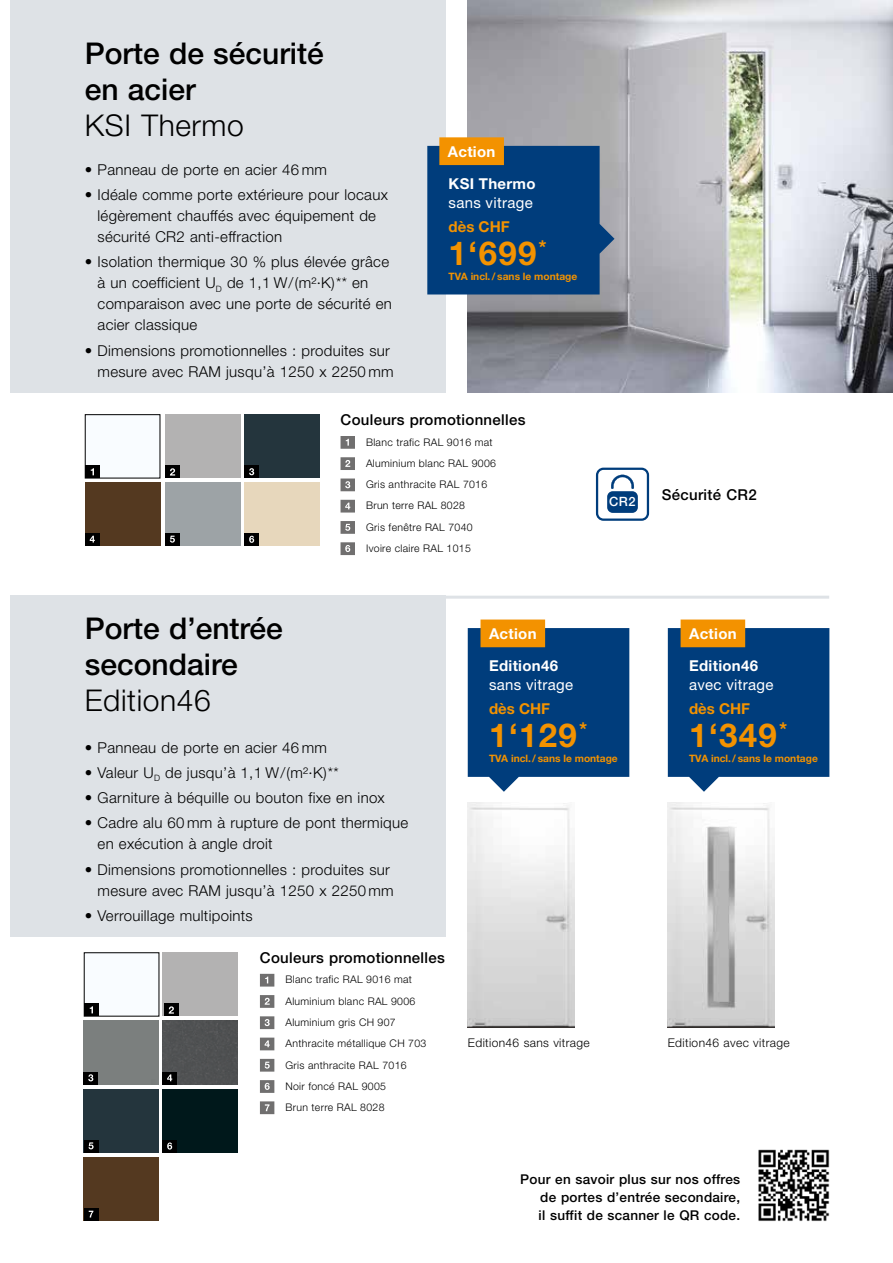
<style>
.page{position:relative;width:893px;height:1263px;background:#fff}
.page>*{position:absolute;margin:0;border:0;box-sizing:border-box;transform-origin:0 0}
.t1{font:700 33px "Hoermann Helvetica Neue";letter-spacing:.04em;color:#f39200}
.t2{font:500 30px/36px "Hoermann Helvetica Neue";color:#000}
.t3{font:300 30px "Hoermann Helvetica Neue";letter-spacing:.02em;color:#000}
.t4{font:300 15px/21px "Hoermann Helvetica Neue";letter-spacing:.02em;color:#000}
.t5{font:500 15px "Hoermann Helvetica Neue";letter-spacing:.02em;color:#000}
.t6{font:700 15px/32px "Hoermann Helvetica Neue";letter-spacing:.02em;color:#fff}
.t7{font:15px "Hoermann Helvetica Neue Rm";letter-spacing:.02em;color:#fff}
.t8{font:700 15px "Hoermann Helvetica Neue";color:#f39200}
.t9{font:500 13.5px/18px "Hoermann Helvetica Neue";letter-spacing:.02em;color:#000;text-align:justify}
.t10{font:500 12.75px "Hoermann Helvetica Neue";color:#fff}
.t11{font:300 12px "Hoermann Helvetica Neue";letter-spacing:.03em;color:#000}
.t12{font:300 10.5px/21.3px "Hoermann Helvetica Neue";letter-spacing:.03em;color:#000}
.t13{font:700 10.2px "Hoermann Helvetica Neue";color:#f39200}
</style>
<div class="page">
<div style="left:10px;top:596px;width:436px;height:341px;background:#dee2e6"></div>
<div style="left:10px;top:0;width:436px;height:393px;background:#dee2e6"></div>
<img style="left:468px;top:0;width:425px;height:393px">
<div style="left:596px;top:468px;width:53px;height:53px;border:2px solid #003d7c;border-radius:6px"></div>
<div style="left:607px;top:491px;width:31px;height:22px;background:#003d7c;border-radius:6px"></div>
<svg style="left:611px;top:475px;width:23px;height:14px"></svg>
<img style="left:468px;top:802px;width:106px;height:226px">
<img style="left:668px;top:802px;width:106px;height:226px">
<div style="left:84px;top:953px;width:75px;height:63px;background:#f9fcff"></div>
<div style="left:84px;top:1003px;width:15px;height:13px;background:#000"></div>
<svg style="left:90px;top:1006px;width:3px;height:7px"></svg>
<div style="left:162px;top:952px;width:76px;height:64px;background:#b3b2b2"></div>
<div style="left:164px;top:1003px;width:14px;height:13px;background:#000"></div>
<svg style="left:169px;top:1006px;width:5px;height:8px"></svg>
<div style="left:84px;top:1071px;width:14px;height:13px;background:#000"></div>
<svg style="left:88px;top:1074px;width:5px;height:7px"></svg>
<div style="left:162px;top:1020px;width:76px;height:64px;background:#505153"></div>
<div style="left:162px;top:1071px;width:15px;height:13px;background:#000"></div>
<svg style="left:167px;top:1074px;width:5px;height:7px"></svg>
<div style="left:84px;top:1089px;width:75px;height:63px;background:#24353d"></div>
<div style="left:84px;top:1139px;width:14px;height:13px;background:#000"></div>
<svg style="left:89px;top:1142px;width:5px;height:7px"></svg>
<div style="left:162px;top:1089px;width:76px;height:63px;background:#00181b"></div>
<div style="left:162px;top:1140px;width:15px;height:12px;background:#000"></div>
<svg style="left:167px;top:1142px;width:5px;height:7px"></svg>
<div style="left:84px;top:1157px;width:75px;height:63px;background:#543920"></div>
<div style="left:84px;top:1208px;width:14px;height:12px;background:#000"></div>
<svg style="left:89px;top:1211px;width:4px;height:6px"></svg>
<svg style="left:260px;top:974px;width:14px;height:12px"></svg>
<svg style="left:260px;top:995px;width:14px;height:13px"></svg>
<svg style="left:260px;top:1016px;width:14px;height:13px"></svg>
<svg style="left:260px;top:1037px;width:14px;height:13px"></svg>
<svg style="left:260px;top:1059px;width:14px;height:12px"></svg>
<svg style="left:260px;top:1080px;width:14px;height:13px"></svg>
<svg style="left:260px;top:1101px;width:14px;height:13px"></svg>
<img style="left:758px;top:1149px;width:72px;height:72px">
<hr style="left:44px;top:596px;width:785px;height:3px;background:#dee2e6">
<svg style="left:341px;top:436px;width:14px;height:13px"></svg>
<svg style="left:341px;top:457px;width:14px;height:13px"></svg>
<svg style="left:341px;top:478px;width:14px;height:13px"></svg>
<svg style="left:341px;top:500px;width:14px;height:12px"></svg>
<svg style="left:341px;top:521px;width:14px;height:13px"></svg>
<svg style="left:341px;top:542px;width:14px;height:13px"></svg>
<div style="left:85px;top:415px;width:75px;height:63px;background:#f9fcff"></div>
<div style="left:85px;top:414px;width:75px;height:64px;border:1px solid #000"></div>
<div style="left:85px;top:465px;width:15px;height:13px;background:#000"></div>
<svg style="left:91px;top:468px;width:3px;height:7px"></svg>
<div style="left:165px;top:414px;width:75px;height:64px;background:#b3b2b2"></div>
<div style="left:165px;top:465px;width:15px;height:13px;background:#000"></div>
<svg style="left:170px;top:468px;width:5px;height:7px"></svg>
<div style="left:244px;top:414px;width:76px;height:64px;background:#24353d"></div>
<div style="left:244px;top:465px;width:15px;height:13px;background:#000"></div>
<svg style="left:249px;top:468px;width:5px;height:7px"></svg>
<div style="left:85px;top:482px;width:75px;height:64px;background:#543920"></div>
<div style="left:85px;top:533px;width:14px;height:13px;background:#000"></div>
<svg style="left:90px;top:536px;width:5px;height:6px"></svg>
<div style="left:165px;top:482px;width:75px;height:64px;background:#9da3a6"></div>
<div style="left:165px;top:533px;width:15px;height:13px;background:#000"></div>
<svg style="left:170px;top:536px;width:5px;height:7px"></svg>
<div style="left:244px;top:482px;width:76px;height:64px;background:#e7d7bc"></div>
<div style="left:244px;top:533px;width:15px;height:13px;background:#000"></div>
<svg style="left:249px;top:536px;width:5px;height:7px"></svg>
<svg style="left:668px;top:619px;width:161px;height:173px;background:#2c5882"></svg>
<svg style="left:468px;top:619px;width:161px;height:173px;background:#2c5882"></svg>
<svg style="left:427px;top:137px;width:187px;height:157px;background:#204d79"></svg>
<h2 class="t2" style="left:85px;top:33px;width:241px">Porte de sécurité en acier</h2>
<h2 class="t3" style="left:85px;top:104px;width:161px">KSI Thermo</h2>
<p class="t4" style="left:85px;top:158px;width:244px">• Panneau de porte en acier 46 mm</p>
<p class="t4" style="left:98px;top:183px;width:292px;text-indent:-13px">• Idéale comme porte extérieure pour locaux légèrement chauffés avec équipement de sécurité CR2 anti-effraction</p>
<p class="t4" style="left:98px;top:251px;width:296px;text-indent:-13px">• Isolation thermique 30 % plus élevée grâce à un coefficient U<sub>D</sub> de 1,1 W/(m²·K)** en comparaison avec une porte de sécurité en acier classique</p>
<p class="t4" style="left:85px;top:339px;width:310px;text-align:right">• Dimensions promotionnelles : produites sur mesure avec RAM jusqu’à 1250 x 2250 mm</p>
<p class="t6" style="left:448px;top:134px;width:89px">Action<br>KSI Thermo</p>
<p class="t7" style="left:449px;top:192px;width:86px">sans vitrage</p>
<p class="t8" style="left:449px;top:216px;width:63px">dès CHF</p>
<h1 class="t1" style="left:449px;top:230px;width:99px">1‘699<sup>*</sup></h1>
<p class="t13" style="left:449px;top:269px;width:130px">TVA incl./ sans le montage</p>
<p class="t5" style="left:341px;top:410px;width:186px">Couleurs promotionnelles</p>
<p class="t12" style="left:366px;top:430px;width:131px">Blanc trafic RAL 9016 mat<br>Aluminium blanc RAL 9006<br>Gris anthracite RAL 7016<br>Brun terre RAL 8028<br>Gris fenêtre RAL 7040<br>Ivoire claire RAL 1015</p>
<p class="t10" style="left:609px;top:493px;width:28px">CR2</p>
<h2 class="t2" style="left:85px;top:608px;width:200px">Porte d’entrée secondaire</h2>
<h2 class="t3" style="left:85px;top:679px;width:127px">Edition46</h2>
<p class="t4" style="left:85px;top:736px;width:244px">• Panneau de porte en acier 46 mm</p>
<p class="t4" style="left:85px;top:761px;width:255px">• Valeur U<sub>D</sub> de jusqu’à 1,1 W/(m²·K)**</p>
<p class="t4" style="left:85px;top:786px;width:302px">• Garniture à béquille ou bouton fixe en inox</p>
<p class="t4" style="left:98px;top:812px;width:312px;text-indent:-13px">• Cadre alu 60 mm à rupture de pont thermique en exécution à angle droit</p>
<p class="t4" style="left:85px;top:858px;width:310px;text-align:right">• Dimensions promotionnelles : produites sur mesure avec RAM jusqu’à 1250 x 2250 mm</p>
<p class="t4" style="left:85px;top:904px;width:169px">• Verrouillage multipoints</p>
<p class="t6" style="left:489px;top:616px;width:49px">Action</p>
<p class="t6" style="left:489px;top:648px;width:71px">Edition46</p>
<p class="t7" style="left:489px;top:674px;width:86px">sans vitrage</p>
<p class="t8" style="left:489px;top:698px;width:63px">dès CHF</p>
<h1 class="t1" style="left:489px;top:712px;width:99px">1‘129<sup>*</sup></h1>
<p class="t13" style="left:489px;top:751px;width:130px">TVA incl./ sans le montage</p>
<p class="t5" style="left:662px;top:484px;width:96px">Sécurité CR2</p>
<p class="t6" style="left:689px;top:616px;width:49px">Action</p>
<p class="t6" style="left:689px;top:648px;width:71px">Edition46</p>
<p class="t7" style="left:689px;top:674px;width:86px">avec vitrage</p>
<p class="t8" style="left:689px;top:698px;width:63px">dès CHF</p>
<h1 class="t1" style="left:689px;top:712px;width:99px">1‘349<sup>*</sup></h1>
<p class="t13" style="left:689px;top:751px;width:130px">TVA incl./ sans le montage</p>
<p class="t5" style="left:260px;top:947px;width:186px">Couleurs promotionnelles</p>
<p class="t12" style="left:285px;top:968px;width:142px">Blanc trafic RAL 9016 mat<br>Aluminium blanc RAL 9006<br>Aluminium gris CH 907<br>Anthracite métallique CH 703<br>Gris anthracite RAL 7016<br>Noir foncé RAL 9005<br>Brun terre RAL 8028</p>
<p class="t11" style="left:468px;top:1034px;width:123px">Edition46 sans vitrage</p>
<p class="t11" style="left:668px;top:1034px;width:123px">Edition46 avec vitrage</p>
<p class="t9" style="left:539px;top:1170px;width:203px;text-indent:-18px">Pour en savoir plus sur nos offres de portes d’entrée secondaire, il suffit de scanner le QR code.</p>
</div>
